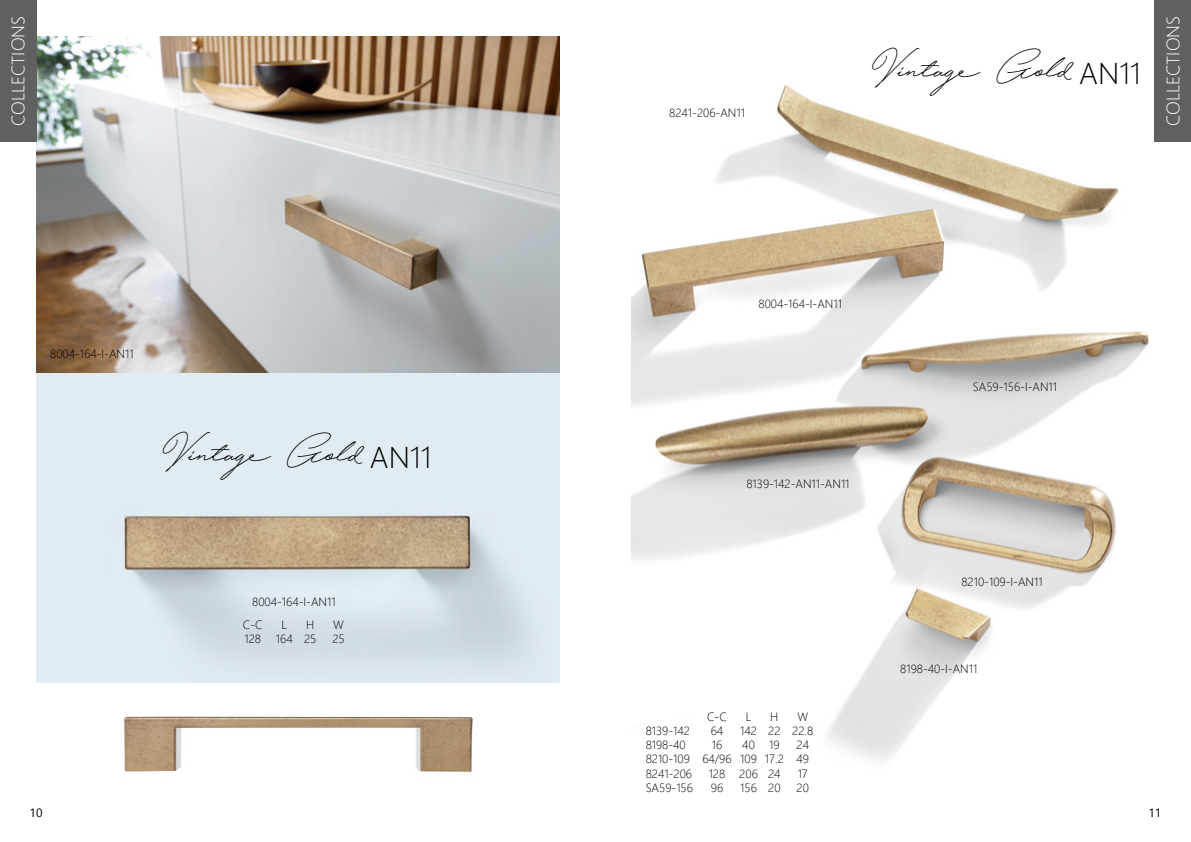
<style>
.page{position:relative;width:1191px;height:842px;background:#fff}
.page>*{position:absolute;margin:0;border:0;box-sizing:border-box;transform-origin:0 0}
.t1{font:30px "Hijrnotes PERSONALUSEONLY";color:#000}
.t2{font:300 18px "Segoe UI";color:#fff}
.t3{font:300 12px "Segoe UI";color:#000}
.t4{font:12px "Segoe UI";color:#000}
.s1{font-family:"Segoe UI";font-weight:300}
</style>
<div class="page">
<img style="left:36px;top:36px;width:523px;height:647px">
<img style="left:124px;top:716px;width:349px;height:56px">
<div style="left:0;top:0;width:36px;height:142px;background:#606061"></div>
<img style="left:631px;top:36px;width:524px;height:725px">
<div style="left:1155px;top:0;width:36px;height:142px;background:#606061"></div>
<h2 class="t2" style="left:4px;top:126px;width:111px;rotate:-90deg">COLLECTIONS</h2>
<p class="t3" style="left:50px;top:344px;width:85px">8004-164-I-AN11</p>
<h1 class="t1" style="left:164px;top:444px;width:269px">Vintage Gold <span class="s1">AN11</span></h1>
<p class="t3" style="left:252px;top:592px;width:85px">8004-164-I-AN11</p>
<p class="t3" style="left:243px;top:615px;width:21px">C-C</p>
<p class="t3" style="left:282px;top:615px;width:7px">L</p>
<p class="t3" style="left:306px;top:615px;width:10px">H</p>
<p class="t3" style="left:333px;top:615px;width:12px">W</p>
<p class="t3" style="left:244px;top:629px;width:73px">128 164 25</p>
<p class="t3" style="left:332px;top:629px;width:14px">25</p>
<p class="t3" style="left:669px;top:103px;width:77px">8241-206-AN11</p>
<h1 class="t1" style="left:873px;top:60px;width:269px">Vintage Gold <span class="s1">AN11</span></h1>
<h2 class="t2" style="left:1158px;top:126px;width:111px;rotate:-90deg">COLLECTIONS</h2>
<p class="t3" style="left:758px;top:294px;width:85px">8004-164-I-AN11</p>
<p class="t3" style="left:746px;top:474px;width:105px">8139-142-AN11-AN11</p>
<p class="t3" style="left:707px;top:707px;width:21px">C-C</p>
<p class="t3" style="left:746px;top:707px;width:7px">L</p>
<p class="t3" style="left:770px;top:707px;width:10px">H</p>
<p class="t3" style="left:797px;top:707px;width:12px">W</p>
<p class="t3" style="left:645px;top:721px;width:46px">8139-142</p>
<p class="t3" style="left:710px;top:721px;width:14px">64</p>
<p class="t3" style="left:740px;top:721px;width:75px">142 22 22.8</p>
<p class="t3" style="left:645px;top:749px;width:165px">8210-109 64/96 109 17.2 49</p>
<p class="t3" style="left:645px;top:735px;width:42px">8198-40</p>
<p class="t3" style="left:712px;top:735px;width:12px">16</p>
<p class="t3" style="left:742px;top:735px;width:39px">40 19</p>
<p class="t3" style="left:796px;top:735px;width:14px">24</p>
<p class="t3" style="left:645px;top:764px;width:48px">8241-206</p>
<p class="t3" style="left:708px;top:764px;width:73px">128 206 24</p>
<p class="t3" style="left:797px;top:764px;width:12px">17</p>
<p class="t3" style="left:645px;top:778px;width:49px">SA59-156</p>
<p class="t3" style="left:711px;top:778px;width:14px">96</p>
<p class="t3" style="left:740px;top:778px;width:42px">156 20</p>
<p class="t3" style="left:796px;top:778px;width:14px">20</p>
<p class="t3" style="left:973px;top:377px;width:86px">SA59-156-I-AN11</p>
<p class="t3" style="left:961px;top:572px;width:83px">8210-109-I-AN11</p>
<p class="t3" style="left:900px;top:659px;width:79px">8198-40-I-AN11</p>
<p class="t4" style="left:30px;top:803px;width:14px">10</p>
<p class="t4" style="left:1148px;top:803px;width:14px">11</p>
</div>
